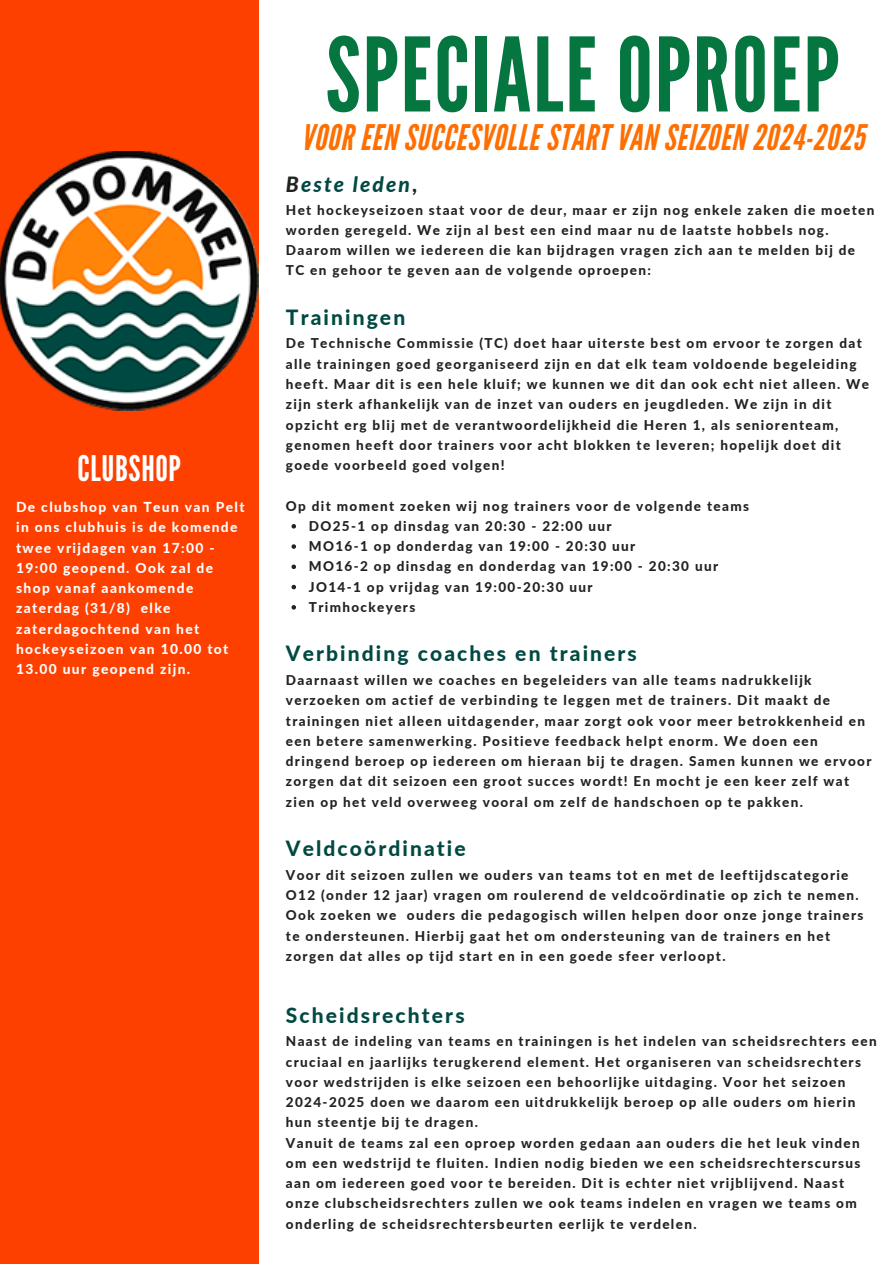
<style>
.page{position:relative;width:894px;height:1264px;background:#fff}
.page>*{position:absolute;margin:0;border:0;box-sizing:border-box;transform-origin:0 0}
.t1{font:102.15px "League Gothic";letter-spacing:.02em;color:#067640}
.t2{font:italic 35.25px "League Gothic";letter-spacing:.02em;color:#ff6e00}
.t3{font:35.25px "League Gothic";letter-spacing:.02em;color:#fff}
.t4{font:800 21px "Lato";letter-spacing:.1em;color:#004942}
.t5{font:italic 800 21px "Lato";letter-spacing:.1em;color:#004942}
.t6{font:800 13.8px/20.2px "Lato";letter-spacing:.1em;color:#fff}
.t7{font:800 13.5px/20.2px "Lato";letter-spacing:.1em;color:#222}
.s1{color:#222}
.s2{font-style:normal;color:#222}
</style>
<div class="page">
<div style="left:0;top:0;width:258px;height:1263px;background:#fd4000"></div>
<img style="left:0;top:151px;width:259px;height:259px">
<svg style="left:291px;top:524px;width:5px;height:4px"></svg>
<svg style="left:291px;top:544px;width:5px;height:5px"></svg>
<svg style="left:291px;top:564px;width:5px;height:5px"></svg>
<svg style="left:291px;top:585px;width:5px;height:4px"></svg>
<svg style="left:291px;top:605px;width:5px;height:4px"></svg>
<p class="t3" style="left:77px;top:448px;width:105px">CLUBSHOP</p>
<h3 class="t6" style="left:16px;top:496px;width:230px">De clubshop van Teun van Pelt in ons clubhuis is de komende twee vrijdagen van 17:00 -<br>19:00 geopend. Ook zal de shop vanaf aankomende zaterdag (31/8) elke zaterdagochtend van het hockeyseizoen van 10.00 tot<br>13.00 uur geopend zijn.</h3>
<p class="t1" style="left:325px;top:16px;width:515px">SPECIALE OPROEP</p>
<h3 class="t2" style="left:300px;top:117px;width:565px">VOOR EEN SUCCESVOLLE START VAN SEIZOEN 2024-2025</h3>
<h2 class="t5" style="left:286px;top:171px;width:133px"><span class="s1">B</span>este leden<span class="s2">,</span></h2>
<h2 class="t7" style="left:286px;top:199px;width:590px">Het hockeyseizoen staat voor de deur, maar er zijn nog enkele zaken die moeten worden geregeld. We zijn al best een eind maar nu de laatste hobbels nog.<br>Daarom willen we iedereen die kan bijdragen vragen zich aan te melden bij de TC en gehoor te geven aan de volgende oproepen:</h2>
<h3 class="t4" style="left:286px;top:304px;width:121px">Trainingen</h3>
<h3 class="t7" style="left:286px;top:333px;width:584px">De Technische Commissie (TC) doet haar uiterste best om ervoor te zorgen dat alle trainingen goed georganiseerd zijn en dat elk team voldoende begeleiding heeft. Maar dit is een hele kluif; we kunnen we dit dan ook echt niet alleen. We zijn sterk afhankelijk van de inzet van ouders en jeugdleden. We zijn in dit opzicht erg blij met de verantwoordelijkheid die Heren 1, als seniorenteam, genomen heeft door trainers voor acht blokken te leveren; hopelijk doet dit goede voorbeeld goed volgen!</h3>
<h1 class="t7" style="left:286px;top:495px;width:464px">Op dit moment zoeken wij nog trainers voor de volgende teams</h1>
<h2 class="t7" style="left:309px;top:515px;width:304px">DO25-1 op dinsdag van 20:30 - 22:00 uur</h2>
<h3 class="t7" style="left:309px;top:535px;width:328px">MO16-1 op donderdag van 19:00 - 20:30 uur</h3>
<h3 class="t7" style="left:309px;top:556px;width:410px">MO16-2 op dinsdag en donderdag van 19:00 - 20:30 uur</h3>
<h3 class="t7" style="left:309px;top:576px;width:285px">JO14-1 op vrijdag van 19:00-20:30 uur</h3>
<p class="t7" style="left:309px;top:596px;width:108px">Trimhockeyers</p>
<p class="t4" style="left:286px;top:640px;width:352px">Verbinding coaches en trainers</p>
<p class="t7" style="left:286px;top:669px;width:587px">Daarnaast willen we coaches en begeleiders van alle teams nadrukkelijk verzoeken om actief de verbinding te leggen met de trainers. Dit maakt de trainingen niet alleen uitdagender, maar zorgt ook voor meer betrokkenheid en een betere samenwerking. Positieve feedback helpt enorm. We doen een dringend beroep op iedereen om hieraan bij te dragen. Samen kunnen we ervoor zorgen dat dit seizoen een groot succes wordt! En mocht je een keer zelf wat zien op het veld overweeg vooral om zelf de handschoen op te pakken.</p>
<p class="t4" style="left:286px;top:835px;width:181px">Veldcoördinatie</p>
<p class="t7" style="left:286px;top:864px;width:579px">Voor dit seizoen zullen we ouders van teams tot en met de leeftijdscategorie O12 (onder 12 jaar) vragen om roulerend de veldcoördinatie op zich te nemen.<br>Ook zoeken we ouders die pedagogisch willen helpen door onze jonge trainers te ondersteunen. Hierbij gaat het om ondersteuning van de trainers en het zorgen dat alles op tijd start en in een goede sfeer verloopt.</p>
<p class="t4" style="left:286px;top:1001px;width:180px">Scheidsrechters</p>
<p class="t7" style="left:286px;top:1030px;width:592px">Naast de indeling van teams en trainingen is het indelen van scheidsrechters een cruciaal en jaarlijks terugkerend element. Het organiseren van scheidsrechters voor wedstrijden is elke seizoen een behoorlijke uitdaging. Voor het seizoen 2024-2025 doen we daarom een uitdrukkelijk beroep op alle ouders om hierin hun steentje bij te dragen.<br>Vanuit de teams zal een oproep worden gedaan aan ouders die het leuk vinden om een wedstrijd te fluiten. Indien nodig bieden we een scheidsrechterscursus aan om iedereen goed voor te bereiden. Dit is echter niet vrijblijvend. Naast onze clubscheidsrechters zullen we ook teams indelen en vragen we teams om onderling de scheidsrechtersbeurten eerlijk te verdelen.</p>
</div>
